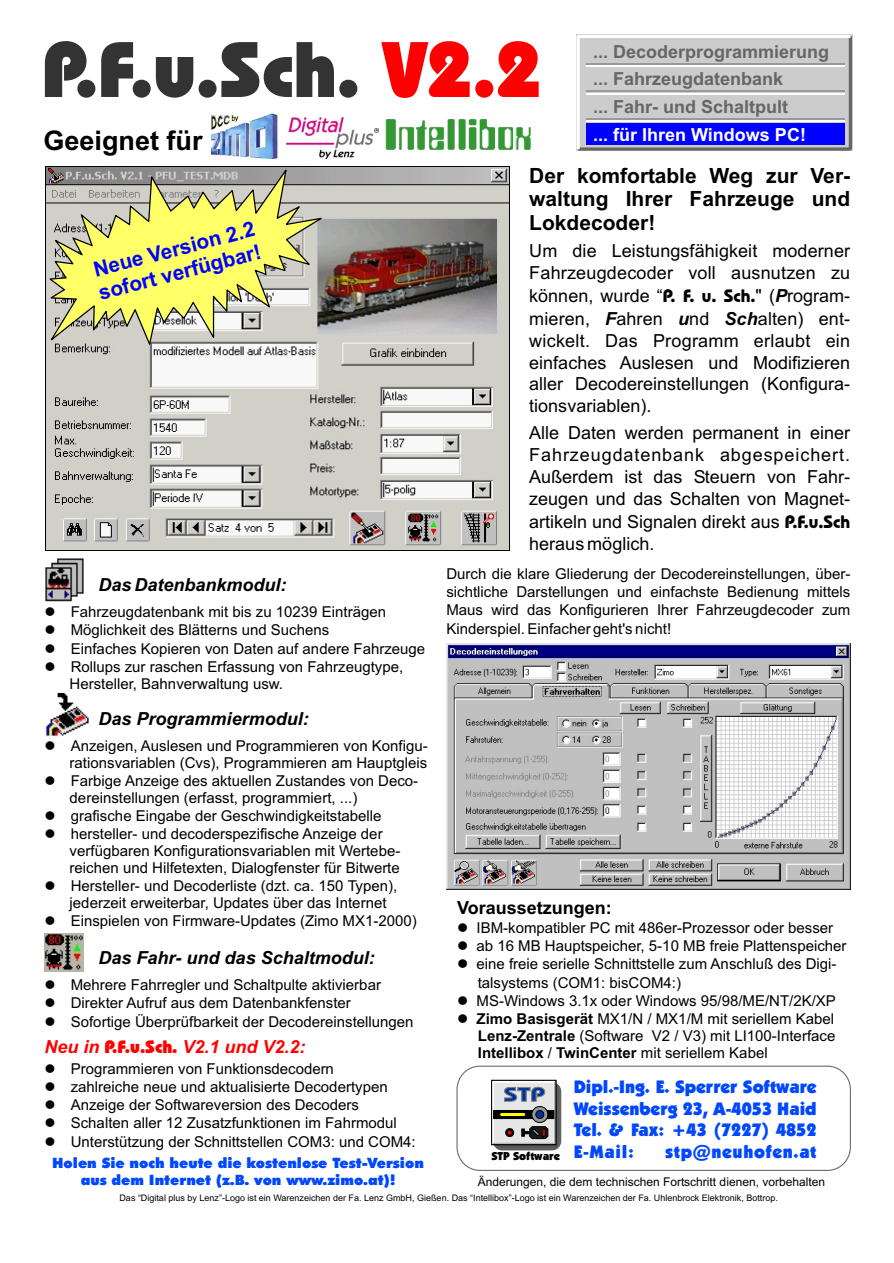
<style>
.page{position:relative;width:894px;height:1263px;background:#fff}
.page>*{position:absolute;margin:0;border:0;box-sizing:border-box;transform-origin:0 0}
.t1{font:78.45px "Bauhaus Hv BT";color:#333}
.t2{font:700 27px "Arial";color:#000}
.t3{font:700 21px/23.4px "Arial";color:#000;text-align:justify}
.t4{font:700 21px/23.5px "Arial";color:#00f}
.t5{font:700 19.8px "Bauhaus Md BT";color:#039;scale:1.31 1}
.t6{font:18px/22.2px "Arial";color:#000;text-align:justify}
.t7{font:18px/21.6px "Kabel Ult BT";color:#0047ff;text-align:justify}
.t8{font:700 18px/27.6px "Arial";color:#666}
.t9{font:italic 700 18px "Arial";color:#000}
.t10{font:italic 700 18px "Arial";color:#f00}
.t11{font:700 18px "Arial";color:#fff}
.t12{font:700 18px "Arial";color:#000}
.t13{font:18px "Kabel Ult BT";letter-spacing:.035em;color:#0047ff}
.t14{font:15px/16.8px "Arial";color:#000}
.t15{font:15px "Wingdings";color:#000}
.t16{font:14.25px/17.1px "Futura X Blk BT";color:#0047ff;text-align:center}
.t17{font:12px "Arial";color:#000}
.t18{font:11.4px "Kabel Ult BT";color:#000}
.t19{font:9px "Arial";color:#000}
.s1{color:#f00}
.s2{font-family:"Bauhaus Hv BT";font-weight:400;font-style:normal}
.s3{font-family:"Bauhaus Md BT";font-weight:700}
.s4{font-weight:700;font-style:italic}
.s5{font-weight:700}
</style>
<div class="page">
<img style="left:45px;top:166px;width:464px;height:385px">
<svg style="left:577px;top:35px;width:275px;height:116px"></svg>
<hr style="left:586px;top:63px;width:258px;height:2px;background:#999">
<hr style="left:586px;top:65px;width:258px;height:2px;background:#fff">
<hr style="left:586px;top:91px;width:258px;height:1px;background:#999">
<hr style="left:586px;top:93px;width:258px;height:1px;background:#fff">
<hr style="left:586px;top:118px;width:258px;height:2px;background:#999">
<hr style="left:586px;top:120px;width:258px;height:2px;background:#fff">
<div style="left:586px;top:124px;width:258px;height:21px;background:#00f"></div>
<img style="left:45px;top:558px;width:39px;height:44px">
<img style="left:46px;top:693px;width:43px;height:44px">
<img style="left:45px;top:933px;width:38px;height:38px">
<img style="left:446px;top:644px;width:404px;height:245px">
<svg style="left:49px;top:169px;width:273px;height:176px"></svg>
<svg style="left:457px;top:1066px;width:394px;height:105px"></svg>
<div style="left:491px;top:1080px;width:65px;height:65px;border:1px solid #000"></div>
<img style="left:385px;top:119px;width:146px;height:31px">
<img style="left:211px;top:113px;width:67px;height:46px">
<img style="left:286px;top:117px;width:92px;height:42px">
<svg style="left:129px;top:276px;width:22px;height:16px"></svg>
<svg style="left:184px;top:265px;width:10px;height:13px"></svg>
<h1 class="t1" style="left:42px;top:37px;width:502px">P.F.u.Sch. <span class="s1">V2.2</span></h1>
<p class="t8" style="left:593px;top:39px;width:238px">... Decoderprogrammierung ... Fahrzeugdatenbank<br>... Fahr- und Schaltpult</p>
<p class="t11" style="left:593px;top:128px;width:214px">... für Ihren Windows PC!</p>
<h2 class="t2" style="left:44px;top:130px;width:161px">Geeignet für</h2>
<h3 class="t4" style="left:91px;top:261px;width:167px;rotate:-15deg">Neue Ver ion 2.2</h3>
<h3 class="t4" style="left:91px;top:261px;width:168px;text-indent:90px;rotate:-15deg">s<br>sof t ve fügbar!</h3>
<p class="t9" style="left:99px;top:578px;width:190px">Das Datenbankmodul:</p>
<p class="t14" style="left:45px;top:605px;width:343px">● Fahrzeugdatenbank mit bis zu 10239 Einträgen</p>
<p class="t14" style="left:45px;top:623px;width:286px">● Möglichkeit des Blätterns und Suchens</p>
<p class="t14" style="left:45px;top:641px;width:382px">● Einfaches Kopieren von Daten auf andere Fahrzeuge</p>
<p class="t14" style="left:70px;top:660px;width:335px;text-indent:-25px">● Rollups zur raschen Erfassung von Fahrzeugtype,<br>Hersteller, Bahnverwaltung usw.</p>
<p class="t9" style="left:99px;top:712px;width:212px">Das Programmiermodul:</p>
<p class="t14" style="left:45px;top:739px;width:385px;text-align:right">● Anzeigen, Auslesen und Programmieren von Konfigu&shy;rationsvariablen (Cvs), Programmieren am Hauptgleis</p>
<p class="t14" style="left:70px;top:774px;width:350px;text-indent:-25px">● Farbige Anzeige des aktuellen Zustandes von Deco&shy;dereinstellungen (erfasst, programmiert, ...)</p>
<p class="t14" style="left:45px;top:809px;width:338px">● grafische Eingabe der Geschwindigkeitstabelle</p>
<p class="t14" style="left:70px;top:827px;width:332px;text-indent:-25px">● hersteller- und decoderspezifische Anzeige der verfügbaren Konfigurationsvariablen mit Wertebe&shy;reichen und Hilfetexten, Dialogfenster für Bitwerte</p>
<p class="t14" style="left:70px;top:879px;width:329px;text-indent:-25px">● Hersteller- und Decoderliste (dzt. ca. 150 Typen), jederzeit erweiterbar, Updates über das Internet</p>
<p class="t9" style="left:99px;top:951px;width:278px">Das Fahr- und das Schaltmodul:</p>
<p class="t14" style="left:45px;top:978px;width:338px">● Mehrere Fahrregler und Schaltpulte aktivierbar</p>
<p class="t14" style="left:45px;top:996px;width:308px">● Direkter Aufruf aus dem Datenbankfenster</p>
<p class="t14" style="left:45px;top:1014px;width:370px">● Sofortige Überprüfbarkeit der Decodereinstellungen</p>
<p class="t14" style="left:45px;top:1061px;width:291px">● Programmieren von Funktionsdecodern</p>
<p class="t15" style="left:45px;top:1080px;width:13px">●</p>
<p class="t14" style="left:45px;top:1098px;width:316px">● Anzeige der Softwareversion des Decoders</p>
<p class="t14" style="left:45px;top:914px;width:374px">● Einspielen von Firmware-Updates (Zimo MX1-2000)</p>
<p class="t10" style="left:45px;top:1040px;width:263px">Neu in <span class="s2">P.F.u.Sch.</span> V2.1 und V2.2:</p>
<p class="t14" style="left:71px;top:1080px;width:318px">zahlreiche neue und aktualisierte Decodertypen</p>
<p class="t14" style="left:45px;top:1116px;width:354px">● Schalten aller 12 Zusatzfunktionen im Fahrmodul</p>
<p class="t14" style="left:45px;top:1134px;width:373px">● Unterstützung der Schnittstellen COM3: und COM4:</p>
<p class="t16" style="left:52px;top:1156px;width:373px">Holen Sie noch heute die kostenlose Test-Version aus dem Internet (z.B. von www.zimo.at)!</p>
<h3 class="t3" style="left:529px;top:166px;width:322px">Der komfortable Weg zur Ver&shy;waltung Ihrer Fahrzeuge und Lokdecoder!</h3>
<p class="t6" style="left:529px;top:242px;width:322px">Um die Leistungsfähigkeit moderner Fahrzeugdecoder voll ausnutzen zu können, wurde “<span class="s3">P. F. u. Sch.</span>" (<span class="s4">P</span>rogram&shy;mieren, <span class="s4">F</span>ahren <span class="s4">u</span>nd <span class="s4">Sch</span>alten) ent&shy;wickelt. Das Programm erlaubt ein einfaches Auslesen und Modifizieren aller Decodereinstellungen (Konfigura&shy;tionsvariablen).</p>
<p class="t6" style="left:529px;top:423px;width:322px">Alle Daten werden permanent in einer Fahrzeugdatenbank abgespeichert.<br>Außerdem ist das Steuern von Fahr&shy;zeugen und das Schalten von Magnet&shy;artikeln und Signalen direkt aus <span class="s3">P.F.u.Sch </span>heraus möglich.</p>
<p class="t14" style="left:446px;top:566px;width:406px;line-height:18.3px;text-align:justify">Durch die klare Gliederung der Decodereinstellungen, über&shy;sichtliche Darstellungen und einfachste Bedienung mittels Maus wird das Konfigurieren Ihrer Fahrzeugdecoder zum Kinderspiel. Einfacher geht's nicht!</p>
<p class="t12" style="left:457px;top:901px;width:156px">Voraussetzungen:</p>
<p class="t14" style="left:457px;top:921px;width:378px">● IBM-kompatibler PC mit 486er-Prozessor oder besser</p>
<p class="t14" style="left:457px;top:939px;width:391px">● ab 16 MB Hauptspeicher, 5-10 MB freie Plattenspeicher</p>
<p class="t14" style="left:478px;top:956px;width:360px;line-height:18.3px;text-indent:-21px">● eine freie serielle Schnittstelle zum Anschluß des Digi&shy;talsystems (COM1: bisCOM4:)</p>
<p class="t14" style="left:457px;top:994px;width:380px">● MS-Windows 3.1x oder Windows 95/98/ME/NT/2K/XP</p>
<p class="t14" style="left:478px;top:1012px;width:359px;text-align:justify;text-indent:-21px">● <span class="s5">Zimo Basisgerät</span> MX1/N / MX1/M mit seriellem Kabel <span class="s5">Lenz-Zentrale</span> (Software V2 / V3) mit LI100-Interface <span class="s5">Intellibox</span> / <span class="s5">TwinCenter</span> mit seriellem Kabel</p>
<h3 class="t5" style="left:504px;top:1086px;width:33px">STP</h3>
<p class="t18" style="left:491px;top:1152px;width:70px">STP Software</p>
<p class="t7" style="left:574px;top:1078px;width:244px">Dipl.-Ing. E. Sperrer Software Weissenberg 23, A-4053 Haid Tel. &amp; Fax: +43 (7227) 4852<br>E-Mail:</p>
<p class="t13" style="left:665px;top:1144px;width:153px">stp@neuhofen.at</p>
<p class="t17" style="left:478px;top:1177px;width:349px">Änderungen, die dem technischen Fortschritt dienen, vorbehalten</p>
<p class="t19" style="left:119px;top:1194px;width:660px">Das “Digital plus by Lenz”-Logo ist ein Warenzeichen der Fa. Lenz GmbH, Gießen. Das “Intellibox”-Logo ist ein Warenzeichen der Fa. Uhlenbrock Elektronik, Bottrop.</p>
</div>
